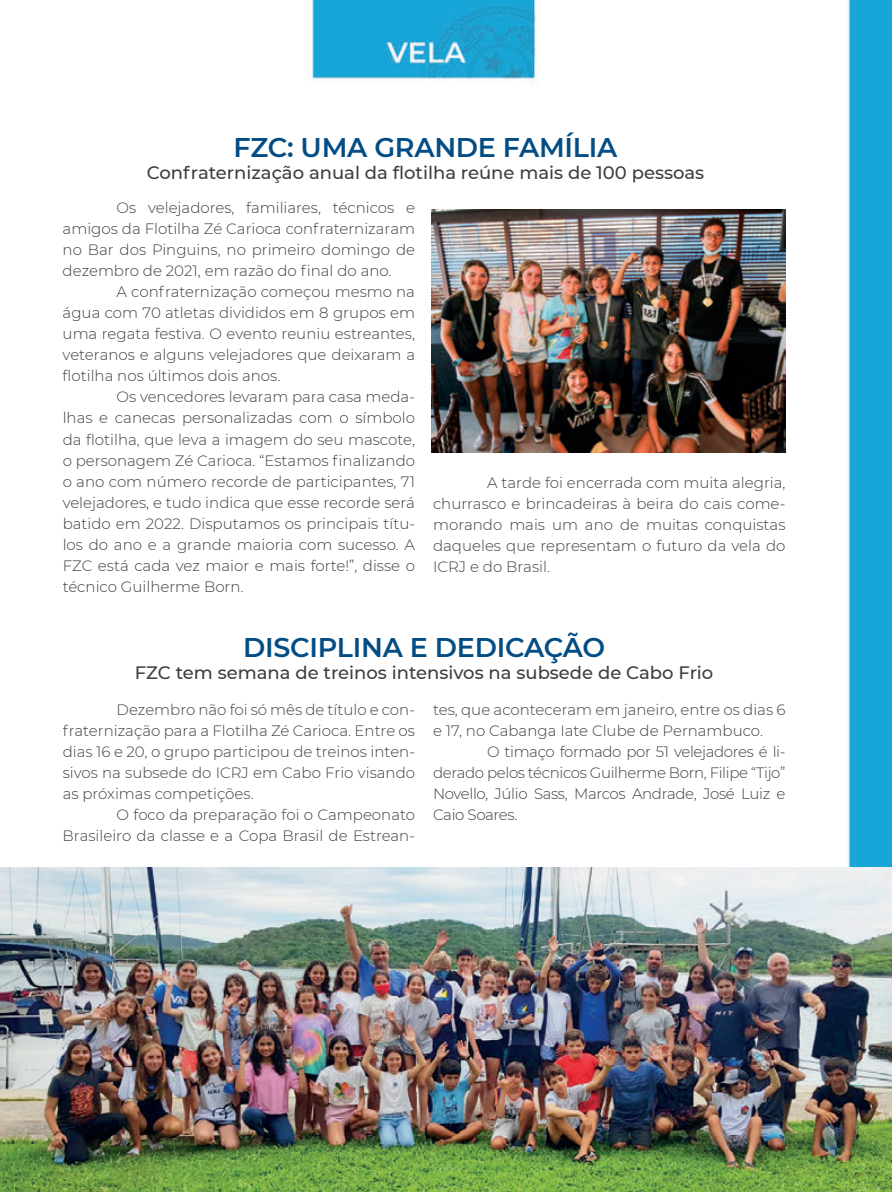
<style>
.page{position:relative;width:892px;height:1192px;background:#fff}
.page>*{position:absolute;margin:0;border:0;box-sizing:border-box;transform-origin:0 0}
.Titulo{font:600 27px "Montserrat";letter-spacing:-.01em;color:#034d84}
.Sub_titulo{font:500 18px "Montserrat";color:#3e3e3f}
.Texto_Principal{font:300 15px/21px "Montserrat";color:#3e3e3f;text-align:justify}
</style>
<div class="page">
<img style="left:311px;top:0;width:581px;height:867px">
<img style="left:431px;top:209px;width:354px;height:243px">
<img style="left:0;top:867px;width:892px;height:324px">
<p class="Titulo" style="left:234px;top:128px;width:385px">FZC: UMA GRANDE FAMÍLIA</p>
<p class="Sub_titulo" style="left:147px;top:160px;width:559px">Confraternização anual da flotilha reúne mais de 100 pessoas</p>
<p class="Texto_Principal" style="left:63px;top:197px;width:354px;text-indent:54px">Os velejadores, familiares, técnicos e amigos da Flotilha Zé Carioca confraternizaram no Bar dos Pinguins, no primeiro domingo de dezembro de 2021, em razão do final do ano.</p>
<p class="Texto_Principal" style="left:63px;top:281px;width:354px;text-indent:54px">A confraternização começou mesmo na água com 70 atletas divididos em 8 grupos em uma regata festiva. O evento reuniu estreantes, veteranos e alguns velejadores que deixaram a flotilha nos últimos dois anos.</p>
<p class="Texto_Principal" style="left:63px;top:386px;width:354px;text-indent:54px">Os vencedores levaram para casa meda&shy;lhas e canecas personalizadas com o símbolo da flotilha, que leva a imagem do seu mascote, o personagem Zé Carioca. “Estamos finalizando o ano com número recorde de participantes, 71 velejadores, e tudo indica que esse recorde será batido em 2022. Disputamos os principais títu&shy;los do ano e a grande maioria com sucesso. A FZC está cada vez maior e mais forte!”, disse o técnico Guilherme Born.</p>
<p class="Texto_Principal" style="left:433px;top:471px;width:354px;text-indent:54px">A tarde foi encerrada com muita alegria, churrasco e brincadeiras à beira do cais come&shy;morando mais um ano de muitas conquistas daqueles que representam o futuro da vela do ICRJ e do Brasil.</p>
<p class="Titulo" style="left:243px;top:628px;width:364px">DISCIPLINA E DEDICAÇÃO</p>
<p class="Sub_titulo" style="left:135px;top:660px;width:580px">FZC tem semana de treinos intensivos na subsede de Cabo Frio</p>
<p class="Texto_Principal" style="left:63px;top:699px;width:354px;text-indent:54px">Dezembro não foi só mês de título e con&shy;fraternização para a Flotilha Zé Carioca. Entre os dias 16 e 20, o grupo participou de treinos inten&shy;sivos na subsede do ICRJ em Cabo Frio visando as próximas competições.</p>
<p class="Texto_Principal" style="left:63px;top:804px;width:354px;text-align:right">O foco da preparação foi o Campeonato<br>Brasileiro da classe e a Copa Brasil de Estrean-</p>
<p class="Texto_Principal" style="left:433px;top:699px;width:354px">tes, que aconteceram em janeiro, entre os dias 6 e 17, no Cabanga Iate Clube de Pernambuco.</p>
<p class="Texto_Principal" style="left:433px;top:741px;width:354px;text-indent:54px">O timaço formado por 51 velejadores é li&shy;derado pelos técnicos Guilherme Born, Filipe “Tijo” Novello, Júlio Sass, Marcos Andrade, José Luiz e Caio Soares.</p>
</div>
